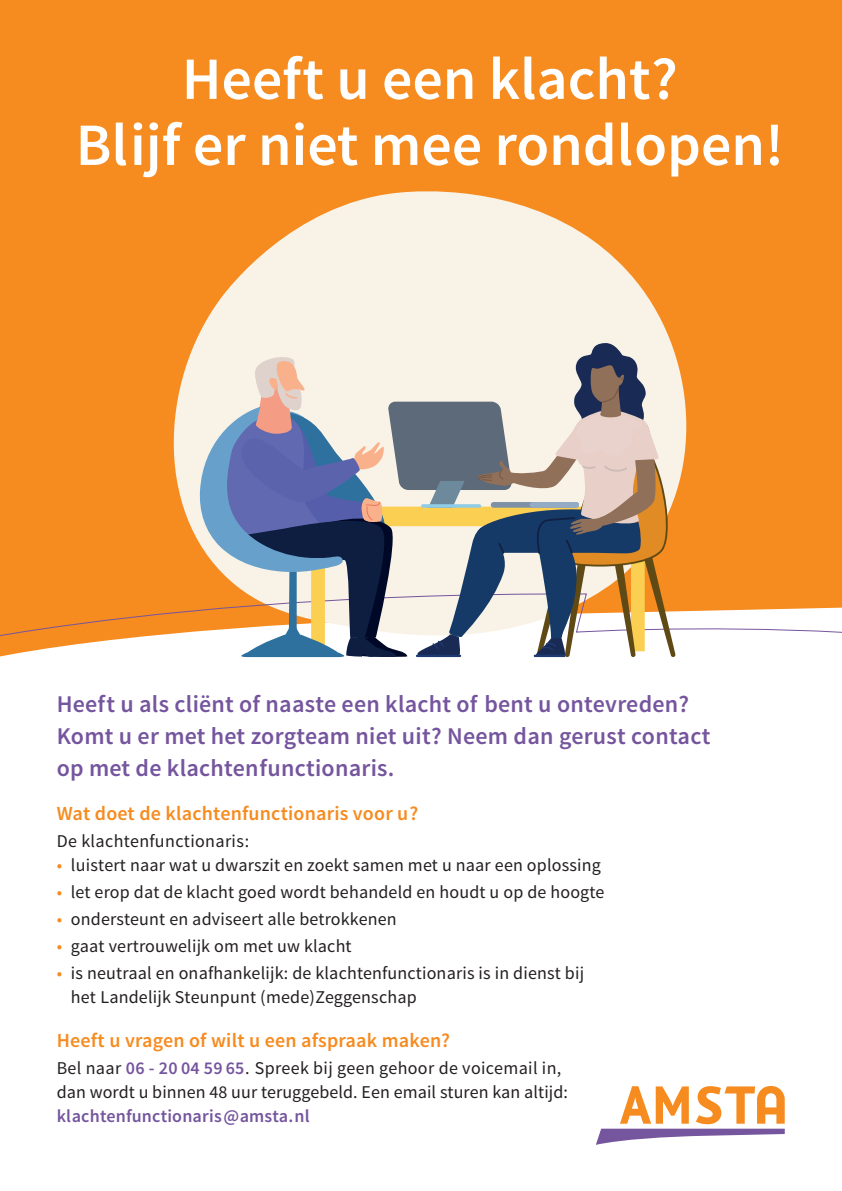
<style>
.page{position:relative;width:842px;height:1191px;background:#fff}
.page>*{position:absolute;margin:0;border:0;box-sizing:border-box;transform-origin:0 0}
.t1{font:600 60px/66px "Source Sans Pro";color:#fff;text-align:center}
.t2{font:600 24px/32px "Source Sans Pro";letter-spacing:.01em;color:#75559e}
.t3{font:600 20px "Source Sans Pro";letter-spacing:.01em;color:#f68b1f}
.t4{font:18px/24px "Source Sans Pro";letter-spacing:.01em;color:#231f20}
.t5{font:600 18px "Source Sans Pro";letter-spacing:.01em;color:#75559e}
.s1{color:#f68b1f}
.s2{font-weight:600;color:#75559e}
</style>
<div class="page">
<div style="left:0;top:0;width:842px;height:698px;background:#f68b1f"></div>
<svg style="left:596px;top:1086px;width:189px;height:58px"></svg>
<svg style="left:173px;top:191px;width:514px;height:351px;fill:#f9f2e6"></svg>
<svg style="left:0;top:607px;width:842px;height:91px;background:#fcedde"></svg>
<svg style="left:199px;top:343px;width:478px;height:314px;background:#b0aba9"></svg>
<h1 class="t1" style="left:76px;top:48px;width:709px">Heeft u een klacht?<br>Blijf er niet mee rondlopen!</h1>
<h2 class="t2" style="left:57px;top:688px;width:655px">Heeft u als cliënt of naaste een klacht of bent u ontevreden?<br>Komt u er met het zorgteam niet uit? Neem dan gerust contact op met de klachtenfunctionaris.</h2>
<p class="t3" style="left:57px;top:801px;width:363px">Wat doet de klachtenfunctionaris voor u?</p>
<p class="t4" style="left:57px;top:829px;width:194px">De klachtenfunctionaris:</p>
<p class="t4" style="left:57px;top:853px;width:546px"><span class="s1">•</span> luistert naar wat u dwarszit en zoekt samen met u naar een oplossing</p>
<p class="t4" style="left:57px;top:880px;width:549px"><span class="s1">•</span> let erop dat de klacht goed wordt behandeld en houdt u op de hoogte</p>
<p class="t4" style="left:57px;top:907px;width:342px"><span class="s1">•</span> ondersteunt en adviseert alle betrokkenen</p>
<p class="t4" style="left:57px;top:934px;width:297px"><span class="s1">•</span> gaat vertrouwelijk om met uw klacht</p>
<p class="t4" style="left:71px;top:961px;width:515px;text-indent:-14px"><span class="s1">•</span> is neutraal en onafhankelijk: de klachtenfunctionaris is in dienst bij het Landelijk Steunpunt (mede)Zeggenschap</p>
<p class="t3" style="left:57px;top:1028px;width:395px">Heeft u vragen of wilt u een afspraak maken?</p>
<p class="t4" style="left:57px;top:1056px;width:513px">Bel naar <span class="s2">06 - 20 04 59 65</span>. Spreek bij geen gehoor de voicemail in, dan wordt u binnen 48 uur teruggebeld. Een email sturen kan altijd:</p>
<p class="t5" style="left:57px;top:1104px;width:254px">klachtenfunctionaris@amsta.nl</p>
</div>
